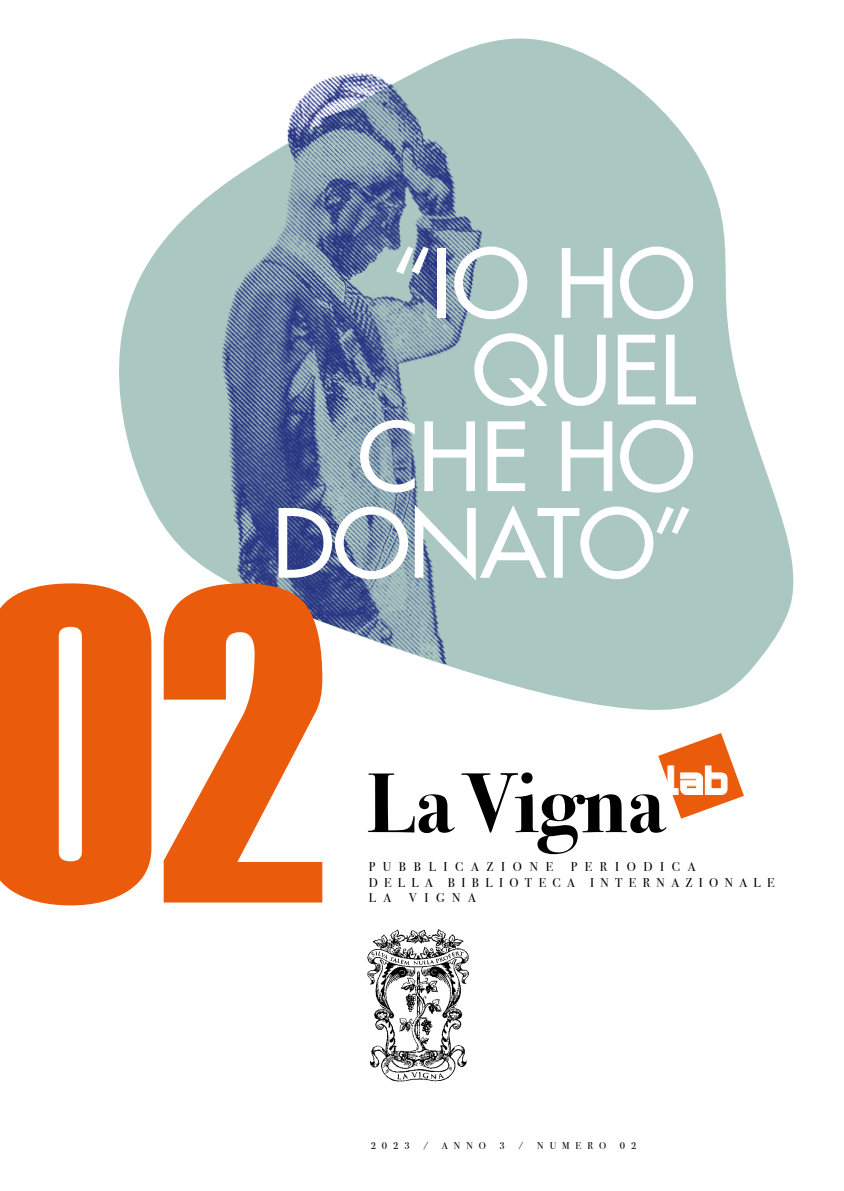
<style>
.page{position:relative;width:844px;height:1191px;background:#fff}
.page>*{position:absolute;margin:0;border:0;box-sizing:border-box;transform-origin:0 0}
.t1{font:451.5px "Haettenschweiler";color:#ea5b0b}
.t2{font:92.4px/86.6px "Futura";color:#fff;text-align:right}
.t3{font:84.88px "Bodoni Svty Two ITCTT Bold";color:#000}
.t4{font:900 36.75px "Orbitron";color:#fff}
.t5{font:12.78px/15.2px "Bodoni Svty Two ITCTT Book";letter-spacing:.5em;color:#000}
.t6{font:12.78px "Bodoni Svty Two ITCTT Book";letter-spacing:.6em;color:#000}
.t7{font:9.97px "Bodoni Svty Two ITCTT Book";letter-spacing:.6em;color:#000}
</style>
<div class="page">
<svg style="left:119px;top:38px;width:675px;height:672px;fill:#aac7c1"></svg>
<img style="left:210px;top:66px;width:290px;height:615px">
<img style="left:367px;top:929px;width:102px;height:153px">
<svg style="left:658px;top:733px;width:85px;height:85px"></svg>
<h2 class="t2" style="left:272px;top:240px;width:423px">“IO HO<br>QUEL<br>CHE HO<br>DONATO”</h2>
<h1 class="t1" style="left:-17px;top:438px;width:346px">02</h1>
<h3 class="t4" style="left:666px;top:758px;width:63px">lab</h3>
<h3 class="t3" style="left:367px;top:733px;width:299px">La Vigna</h3>
<p class="t5" style="left:368px;top:858px;width:407px;text-indent:202px">PERIODICA<br>DELLA BIBLIOTECA INTERNAZIONALE</p>
<p class="t6" style="left:368px;top:856px;width:186px">PUBBLICAZIONE</p>
<p class="t5" style="left:368px;top:888px;width:24px">L A</p>
<p class="t5" style="left:409px;top:888px;width:69px">VIGNA</p>
<p class="t7" style="left:370px;top:1137px;width:40px">2023</p>
<p class="t7" style="left:423px;top:1137px;width:6px">/</p>
<p class="t7" style="left:442px;top:1137px;width:45px">ANNO</p>
<p class="t7" style="left:499px;top:1137px;width:7px">3</p>
<p class="t7" style="left:518px;top:1137px;width:6px">/</p>
<p class="t7" style="left:537px;top:1137px;width:70px">NUMERO</p>
<p class="t7" style="left:619px;top:1137px;width:18px">0 2</p>
</div>
